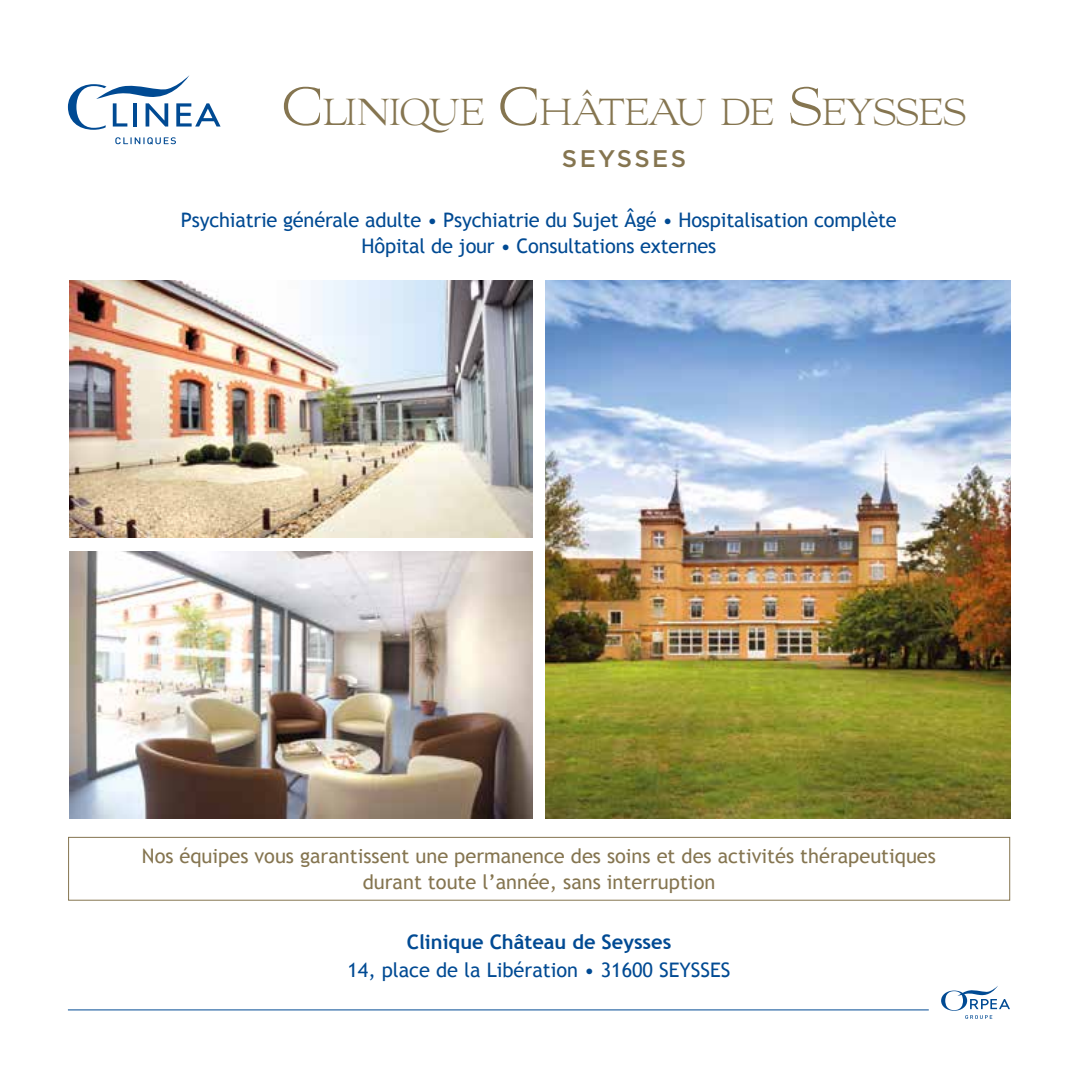
<style>
.page{position:relative;width:1078px;height:1078px;background:#fff}
.page>*{position:absolute;margin:0;border:0;box-sizing:border-box;transform-origin:0 0}
.t1{font:300 47px "Aviano";letter-spacing:-.045em;color:#857550;scale:.78 1}
.t2{font:500 24px "Gotham";letter-spacing:.1em;color:#857550}
.t3{font:20px/26px "Trebuchet MS";letter-spacing:-.01em;color:#004a93;text-align:center}
.t4{font:20px/26px "Trebuchet MS";color:#857550;text-align:center}
.t5{font:700 20px "Trebuchet MS";color:#004a93}
.s1{font-size:67.2px}
</style>
<div class="page">
<img style="left:545px;top:280px;width:464px;height:538px">
<img style="left:69px;top:551px;width:463px;height:267px">
<img style="left:69px;top:280px;width:463px;height:257px">
<div style="left:68px;top:836px;width:941px;height:64px;border:1px solid #857550"></div>
<hr style="left:68px;top:1009px;width:860px;height:1px;background:#004a93">
<svg style="left:68px;top:75px;width:152px;height:55px"></svg>
<svg style="left:115px;top:137px;width:61px;height:7px"></svg>
<svg style="left:941px;top:986px;width:68px;height:32px"></svg>
<h1 class="t1" style="left:281px;top:87px;width:875px"><span class="s1">C</span>linique <span class="s1">C</span>hâteau de <span class="s1">S</span>eysses</h1>
<p class="t2" style="left:561px;top:143px;width:126px">SEYSSES</p>
<p class="t3" style="left:181px;top:207px;width:717px">Psychiatrie générale adulte • Psychiatrie du Sujet Âgé • Hospitalisation complète<br>Hôpital de jour • Consultations externes</p>
<p class="t4" style="left:142px;top:843px;width:795px">Nos équipes vous garantissent une permanence des soins et des activités thérapeutiques durant toute l’année, sans interruption</p>
<p class="t5" style="left:406px;top:928px;width:266px">Clinique Château de Seysses</p>
<p class="t3" style="left:347px;top:956px;width:384px">14, place de la Libération • 31600 SEYSSES</p>
</div>
